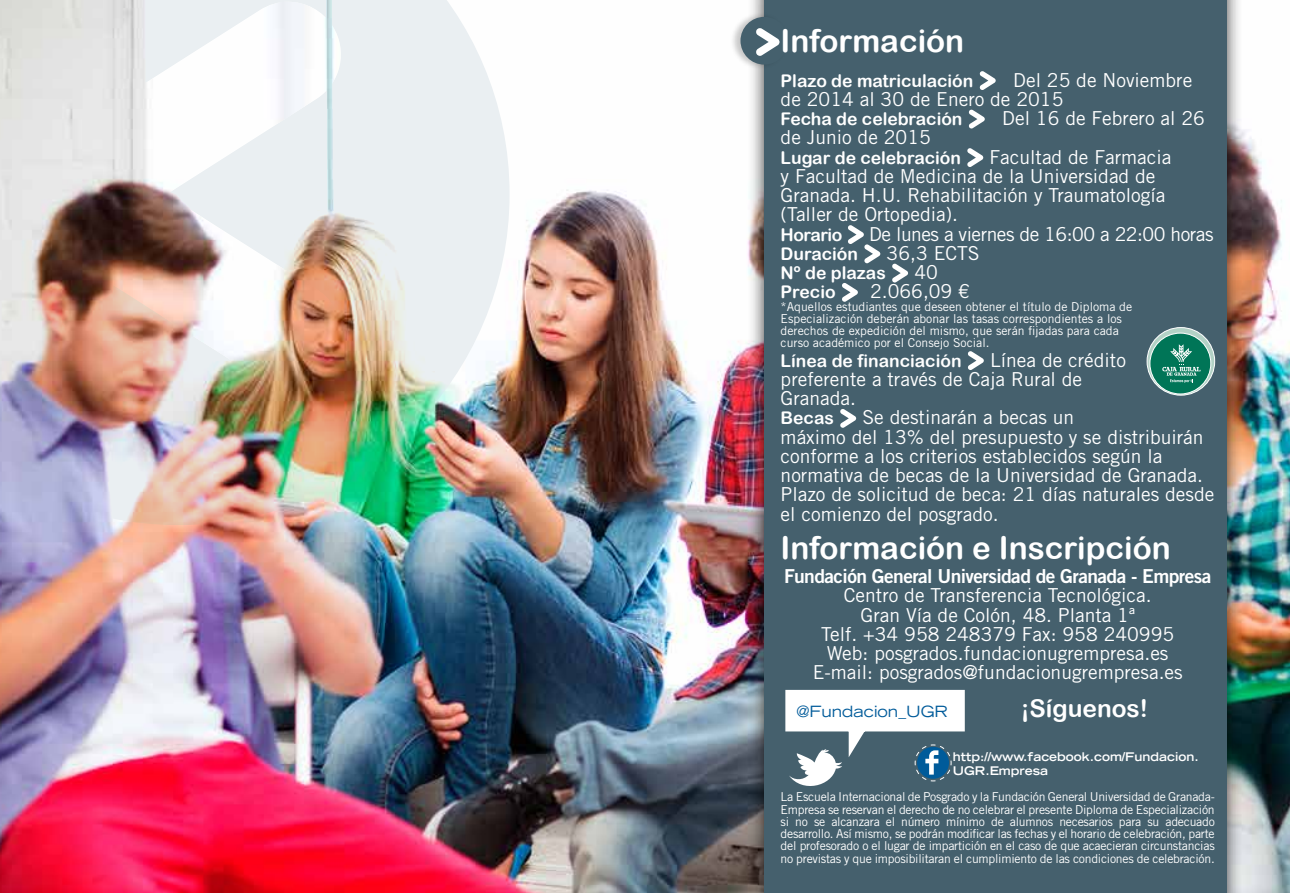
<style>
.page{position:relative;width:1290px;height:893px;background:#fff}
.page>*{position:absolute;margin:0;border:0;box-sizing:border-box;transform-origin:0 0}
.t1{font:31.5px "Arial Rounded MT Bold";color:#fff}
.t2{font:24.5px "Arial Rounded MT Bold";color:#fff}
.t3{font:19.25px/19.2px "Trade Gothic LT Std";color:#fff}
.t4{font:19.25px "Trade Gothic LT Std Bd 2";letter-spacing:-.03em;color:#fff}
.t5{font:19.25px "Trade Gothic LT Std";letter-spacing:-.025em;color:#fff}
.t6{font:17.5px "Arial Rounded MT Bold";color:#fff}
.t7{font:17.5px "Arial Rounded MT Bold";letter-spacing:-.025em;color:#fff}
.t8{font:expanded 15.58px "Trade Gothic LT Std";color:#005b9a}
.t9{font:12.25px/12.2px "Trade Gothic LT Std";color:#fff}
.t10{font:700 expanded 11.9px/14.3px "Trade Gothic LT Std";color:#fff}
</style>
<div class="page">
<img style="left:0;top:130px;width:1290px;height:763px">
<div style="left:747px;top:0;width:496px;height:893px;background:#000;opacity:.75"></div>
<div style="left:764px;top:0;width:463px;height:893px;background:#45606d"></div>
<svg style="left:785px;top:690px;width:180px;height:96px"></svg>
<img style="left:0;top:0;width:509px;height:525px">
<img style="left:16px;top:2px;width:332px;height:392px">
<div style="left:730px;top:11px;width:59px;height:59px;background:#000;opacity:.21"></div>
<div style="left:740px;top:17px;width:48px;height:48px;background:#45606d;border-radius:50%"></div>
<svg style="left:756px;top:28px;width:23px;height:28px"></svg>
<svg style="left:979px;top:71px;width:17px;height:19px"></svg>
<svg style="left:968px;top:109px;width:17px;height:19px"></svg>
<svg style="left:967px;top:148px;width:16px;height:19px"></svg>
<svg style="left:848px;top:225px;width:32px;height:38px"></svg>
<svg style="left:892px;top:263px;width:16px;height:19px"></svg>
<svg style="left:842px;top:283px;width:16px;height:19px"></svg>
<svg style="left:968px;top:351px;width:16px;height:19px"></svg>
<svg style="left:840px;top:409px;width:16px;height:19px"></svg>
<svg style="left:1147px;top:328px;width:67px;height:67px"></svg>
<div style="left:1147px;top:327px;width:68px;height:68px;border:1px solid #fff;border-radius:50%"></div>
<div style="left:1150px;top:333px;width:61px;height:61px;background:#007557;border-radius:50%"></div>
<div style="left:1150px;top:333px;width:61px;height:61px;border:1px solid #fff;border-radius:50%"></div>
<svg style="left:1162px;top:344px;width:38px;height:39px"></svg>
<h1 class="t1" style="left:781px;top:23px;width:185px">Información</h1>
<p class="t6" style="left:781px;top:70px;width:194px">Plazo de matriculación</p>
<p class="t3" style="left:781px;top:70px;width:413px;text-indent:233px">Del 25 de Noviembre de 2014 al 30 de Enero de 2015</p>
<p class="t6" style="left:781px;top:108px;width:183px">Fecha de celebración</p>
<p class="t3" style="left:1002px;top:108px;width:204px">Del 16 de Febrero al 26</p>
<p class="t3" style="left:781px;top:128px;width:152px">de Junio de 2015</p>
<p class="t6" style="left:781px;top:147px;width:182px">Lugar de celebración</p>
<p class="t3" style="left:781px;top:147px;width:392px;text-indent:209px">Facultad de Farmacia y Facultad de Medicina de la Universidad de Granada. H.U. Rehabilitación y Traumatología (Taller de Ortopedia).</p>
<p class="t7" style="left:781px;top:224px;width:63px">Horario</p>
<p class="t5" style="left:869px;top:222px;width:346px">De lunes a viernes de 16:00 a 22:00 horas</p>
<p class="t6" style="left:781px;top:243px;width:79px">Duración</p>
<p class="t3" style="left:886px;top:243px;width:95px">36,3 ECTS</p>
<p class="t6" style="left:781px;top:262px;width:107px">Nº de plazas</p>
<p class="t3" style="left:914px;top:262px;width:25px">40</p>
<p class="t6" style="left:781px;top:282px;width:57px">Precio</p>
<p class="t3" style="left:870px;top:282px;width:101px">2.066,09 €</p>
<p class="t9" style="left:781px;top:300px;width:353px">*Aquellos estudiantes que deseen obtener el título de Diploma de Especialización deberán abonar las tasas correspondientes a los derechos de expedición del mismo, que serán fijadas para cada curso académico por el Consejo Social.</p>
<p class="t6" style="left:781px;top:350px;width:182px">Línea de financiación</p>
<p class="t3" style="left:781px;top:350px;width:347px;text-indent:209px">Línea de crédito preferente a través de Caja Rural de<br>Granada.</p>
<p class="t6" style="left:781px;top:408px;width:55px">Becas</p>
<p class="t3" style="left:781px;top:408px;width:435px;text-indent:82px">Se destinarán a becas un<br>máximo del 13% del presupuesto y se distribuirán conforme a los criterios establecidos según la normativa de becas de la Universidad de Granada.<br>Plazo de solicitud de beca: 21 días naturales desde el comienzo del posgrado.</p>
<h1 class="t1" style="left:781px;top:529px;width:392px">Información e Inscripción</h1>
<p class="t4" style="left:784px;top:564px;width:429px">Fundación General Universidad de Granada - Empresa</p>
<p class="t3" style="left:813px;top:586px;width:371px;text-align:center">Centro de Transferencia Tecnológica.<br>Gran Vía de Colón, 48. Planta 1ª<br>Telf. +34 958 248379 Fax: 958 240995<br>Web: posgrados.fundacionugrempresa.es E-mail: posgrados@fundacionugrempresa.es</p>
<p class="t2" style="left:1021px;top:694px;width:128px">¡Síguenos!</p>
<p class="t8" style="left:797px;top:701px;width:153px">@Fundacion_UGR</p>
<p class="t10" style="left:953px;top:749px;width:247px">http://www.facebook.com/Fundacion.<br>UGR.Empresa</p>
<p class="t9" style="left:781px;top:791px;width:436px;text-align:justify">La Escuela Internacional de Posgrado y la Fundación General Universidad de Granada-Empresa se reservan el derecho de no celebrar el presente Diploma de Especialización si no se alcanzara el número mínimo de alumnos necesarios para su adecuado desarrollo. Así mismo, se podrán modificar las fechas y el horario de celebración, parte del profesorado o el lugar de impartición en el caso de que acaecieran circunstancias no previstas y que imposibilitaran el cumplimiento de las condiciones de celebración.</p>
</div>
